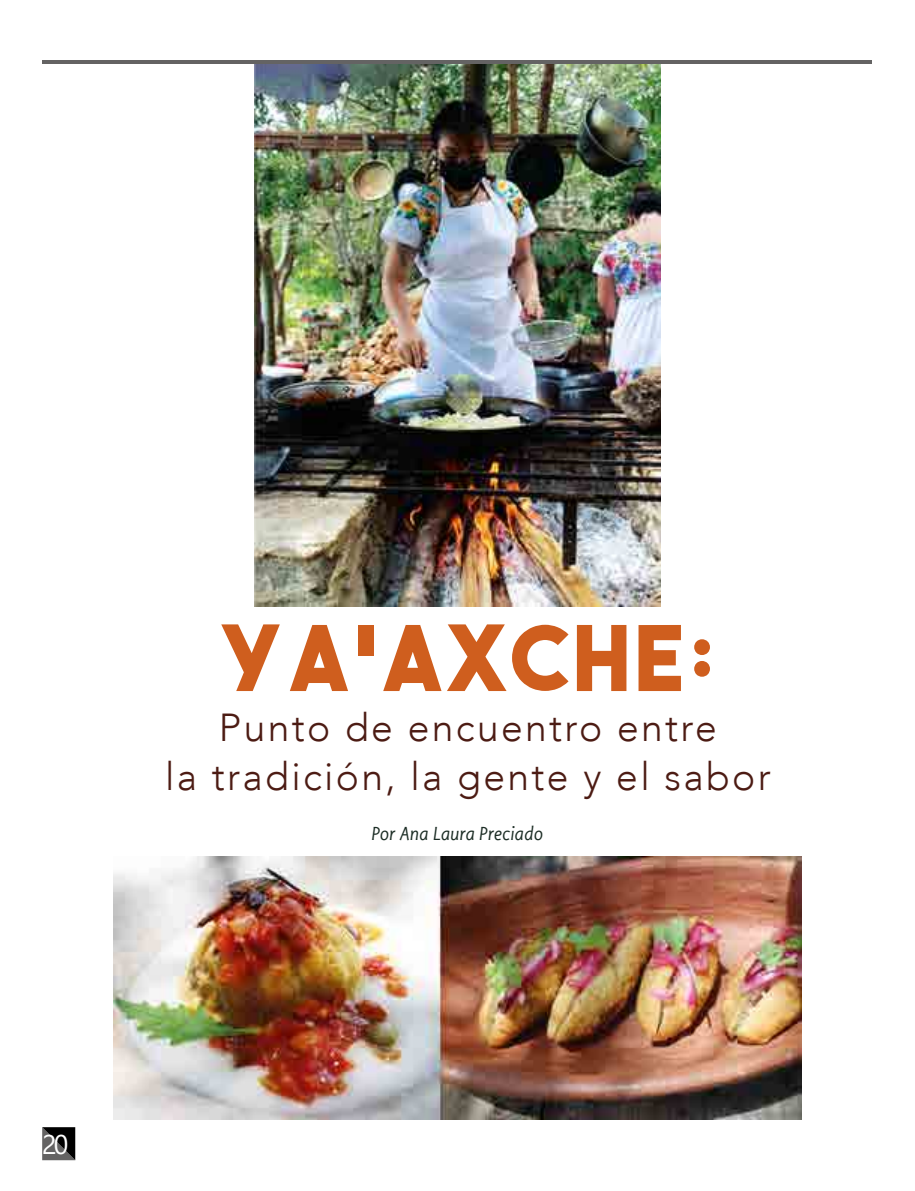
<style>
.page{position:relative;width:915px;height:1191px;background:#fff}
.page>*{position:absolute;margin:0;border:0;box-sizing:border-box;transform-origin:0 0}
.t1{font:90px "The Bold Font";letter-spacing:.06em;color:#cf5e1e}
.t2{font:300 39px/49.5px "Avenir LT";letter-spacing:.06em;color:#4c1b13;text-align:center}
.t3{font:27px "Segoe UI";color:#fff}
.t4{font:italic 19.5px "Productus";letter-spacing:.025em;color:#1c2d25}
</style>
<div class="page">
<img style="left:254px;top:64px;width:405px;height:543px">
<img style="left:113px;top:856px;width:688px;height:263px">
<hr style="left:43px;top:61px;width:829px;height:3px;background:#646363">
<svg style="left:42px;top:1127px;width:33px;height:33px"></svg>
<h1 class="t1" style="left:221px;top:601px;width:494px">YA’AXCHE:</h1>
<p class="t2" style="left:165px;top:702px;width:607px">Punto de encuentro entre<br>la tradición, la gente y el sabor</p>
<p class="t4" style="left:372px;top:821px;width:172px">Por Ana Laura Preciado</p>
<p class="t3" style="left:42px;top:1118px;width:28px">20</p>
</div>
